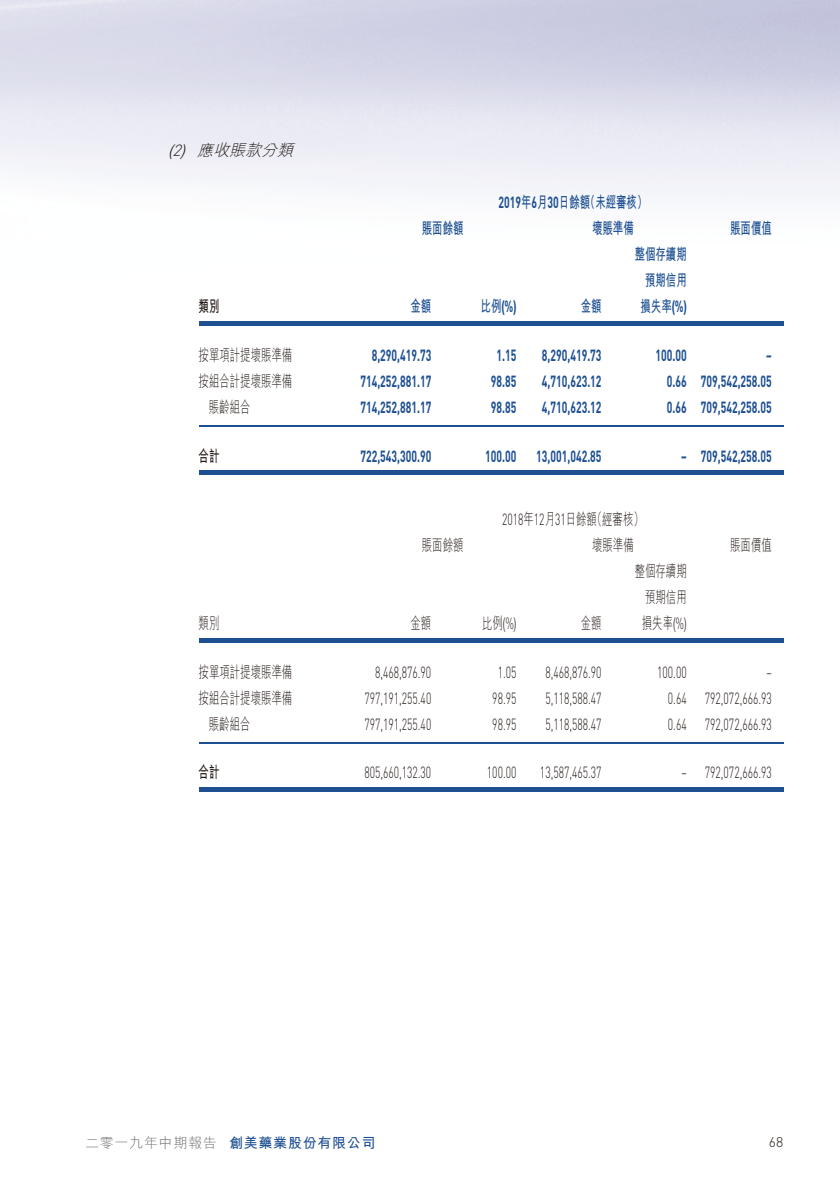
<style>
.page{position:relative;width:840px;height:1191px;background:#fff}
.page>*{position:absolute;margin:0;border:0;box-sizing:border-box;transform-origin:0 0}
.t1{font:700 16px "DIN";color:#1d4f91;scale:.65 1}
.t2{font:300 16px "DIN";color:#231916;scale:.65 1}
.t3{font:16px/26px "M Hei HK Light E Ten B5 H";color:#231916;text-align:justify;scale:.65 1}
.t4{font:16px/26px "M Hei HK Bold E Ten B5 H";color:#1d4f91;text-align:justify;scale:.65 1}
.t5{font:italic 16px "M Hei HK Light E Ten B5 H";color:#231916}
.t6{font:16px "M Hei HK Bold E Ten B5 H";color:#231916;scale:.65 1}
.t7{font:14px "M Hei HK Bold E Ten B5 H";letter-spacing:.05em;color:#1d4f91}
.t8{font:300 14px "DIN";color:#231916}
.s1{font-family:"Helvetica Neue LT Std";font-weight:300}
.s2{font-family:"DIN";font-weight:300}
.s3{font-family:"DIN";font-weight:700}
.s4{font-family:"Helvetica Neue LT Std";font-weight:700}
.s5{font-family:"M Hei HK Light E Ten B5 H";color:#717171}
</style>
<div class="page">
<img style="left:0;top:0;width:839px;height:325px">
<hr style="left:198px;top:321px;width:159px;height:4px;background:#1d4f91">
<hr style="left:357px;top:321px;width:85px;height:4px;background:#1d4f91">
<hr style="left:442px;top:321px;width:85px;height:4px;background:#1d4f91">
<hr style="left:527px;top:321px;width:85px;height:4px;background:#1d4f91">
<hr style="left:612px;top:321px;width:85px;height:4px;background:#1d4f91">
<hr style="left:697px;top:321px;width:85px;height:4px;background:#1d4f91">
<hr style="left:198px;top:425px;width:159px;height:1px;background:#1d4f91">
<hr style="left:357px;top:425px;width:85px;height:1px;background:#1d4f91">
<hr style="left:442px;top:425px;width:85px;height:1px;background:#1d4f91">
<hr style="left:527px;top:425px;width:85px;height:1px;background:#1d4f91">
<hr style="left:612px;top:425px;width:85px;height:1px;background:#1d4f91">
<hr style="left:697px;top:425px;width:85px;height:1px;background:#1d4f91">
<hr style="left:198px;top:471px;width:159px;height:4px;background:#1d4f91">
<hr style="left:357px;top:471px;width:85px;height:4px;background:#1d4f91">
<hr style="left:442px;top:471px;width:85px;height:4px;background:#1d4f91">
<hr style="left:527px;top:471px;width:85px;height:4px;background:#1d4f91">
<hr style="left:612px;top:471px;width:85px;height:4px;background:#1d4f91">
<hr style="left:697px;top:471px;width:85px;height:4px;background:#1d4f91">
<hr style="left:198px;top:638px;width:159px;height:4px;background:#1d4f91">
<hr style="left:357px;top:638px;width:85px;height:4px;background:#1d4f91">
<hr style="left:442px;top:638px;width:85px;height:4px;background:#1d4f91">
<hr style="left:527px;top:638px;width:85px;height:4px;background:#1d4f91">
<hr style="left:612px;top:638px;width:85px;height:4px;background:#1d4f91">
<hr style="left:697px;top:638px;width:85px;height:4px;background:#1d4f91">
<hr style="left:198px;top:742px;width:159px;height:1px;background:#1d4f91">
<hr style="left:357px;top:742px;width:85px;height:1px;background:#1d4f91">
<hr style="left:442px;top:742px;width:85px;height:1px;background:#1d4f91">
<hr style="left:527px;top:742px;width:85px;height:1px;background:#1d4f91">
<hr style="left:612px;top:742px;width:85px;height:1px;background:#1d4f91">
<hr style="left:697px;top:742px;width:85px;height:1px;background:#1d4f91">
<hr style="left:198px;top:788px;width:159px;height:4px;background:#1d4f91">
<hr style="left:357px;top:788px;width:85px;height:4px;background:#1d4f91">
<hr style="left:442px;top:788px;width:85px;height:4px;background:#1d4f91">
<hr style="left:527px;top:788px;width:85px;height:4px;background:#1d4f91">
<hr style="left:612px;top:788px;width:85px;height:4px;background:#1d4f91">
<hr style="left:697px;top:788px;width:85px;height:4px;background:#1d4f91">
<p class="t5" style="left:168px;top:144px;width:130px"><span class="s1">(</span><span class="s2">2</span><span class="s1">)</span> 應收賬款分類</p>
<p class="t4" style="left:498px;top:191px;width:230px"><span class="s3">2019</span>年<span class="s3">6</span>月<span class="s3">30</span>日餘額（未經審核）</p>
<p class="t4" style="left:421px;top:217px;width:66px">賬面餘額</p>
<p class="t4" style="left:591px;top:217px;width:65px">壞賬準備</p>
<p class="t4" style="left:729px;top:217px;width:66px">賬面價值</p>
<p class="t6" style="left:198px;top:300px;width:34px">類別</p>
<p class="t4" style="left:410px;top:295px;width:33px">金額</p>
<p class="t4" style="left:480px;top:295px;width:57px">比例<span class="s4">(</span><span class="s3">%</span><span class="s4">)</span></p>
<p class="t4" style="left:580px;top:295px;width:34px">金額</p>
<p class="t4" style="left:640px;top:243px;width:73px;text-indent:-6px">整個存續期預期信用損失率<span class="s4">(</span><span class="s3">%</span><span class="s4">)</span></p>
<p class="t3" style="left:198px;top:344px;width:145px">按單項計提壞賬準備</p>
<p class="t1" style="left:371px;top:349px;width:93px">8,290,419.73</p>
<p class="t1" style="left:496px;top:349px;width:32px">1.15</p>
<p class="t1" style="left:541px;top:349px;width:93px">8,290,419.73</p>
<p class="t1" style="left:655px;top:349px;width:49px">100.00</p>
<p class="t1" style="left:765px;top:349px;width:10px">–</p>
<p class="t3" style="left:198px;top:370px;width:145px">按組合計提壞賬準備</p>
<p class="t1" style="left:360px;top:375px;width:111px">714,252,881.17</p>
<p class="t1" style="left:490px;top:375px;width:41px">98.85</p>
<p class="t1" style="left:541px;top:375px;width:93px">4,710,623.12</p>
<p class="t1" style="left:666px;top:375px;width:163px">0.66 709,542,258.05</p>
<p class="t3" style="left:209px;top:396px;width:66px">賬齡組合</p>
<p class="t1" style="left:360px;top:401px;width:111px">714,252,881.17</p>
<p class="t1" style="left:490px;top:401px;width:41px">98.85</p>
<p class="t1" style="left:541px;top:401px;width:93px">4,710,623.12</p>
<p class="t1" style="left:666px;top:401px;width:163px">0.66 709,542,258.05</p>
<p class="t6" style="left:198px;top:449px;width:34px">合計</p>
<p class="t1" style="left:360px;top:450px;width:111px">722,543,300.90</p>
<p class="t1" style="left:485px;top:450px;width:180px">100.00 13,001,042.85</p>
<p class="t1" style="left:680px;top:450px;width:141px">– 709,542,258.05</p>
<p class="t3" style="left:502px;top:508px;width:219px"><span class="s2">2018</span>年<span class="s2">12</span>月<span class="s2">31</span>日餘額（經審核）</p>
<p class="t3" style="left:421px;top:534px;width:66px">賬面餘額</p>
<p class="t3" style="left:591px;top:534px;width:65px">壞賬準備</p>
<p class="t3" style="left:729px;top:534px;width:65px">賬面價值</p>
<p class="t3" style="left:198px;top:612px;width:34px">類別</p>
<p class="t3" style="left:410px;top:612px;width:33px">金額</p>
<p class="t3" style="left:481px;top:612px;width:54px">比例<span class="s1">(</span><span class="s2">%</span><span class="s1">)</span></p>
<p class="t3" style="left:580px;top:612px;width:33px">金額</p>
<p class="t3" style="left:641px;top:560px;width:70px;text-indent:-7px">整個存續期預期信用損失率<span class="s1">(</span><span class="s2">%</span><span class="s1">)</span></p>
<p class="t3" style="left:198px;top:661px;width:146px">按單項計提壞賬準備</p>
<p class="t2" style="left:375px;top:666px;width:88px">8,468,876.90</p>
<p class="t2" style="left:497px;top:666px;width:30px">1.05</p>
<p class="t2" style="left:545px;top:666px;width:88px">8,468,876.90</p>
<p class="t2" style="left:657px;top:666px;width:47px">100.00</p>
<p class="t2" style="left:766px;top:666px;width:10px">–</p>
<p class="t3" style="left:198px;top:687px;width:146px">按組合計提壞賬準備</p>
<p class="t2" style="left:364px;top:692px;width:104px">797,191,255.40</p>
<p class="t2" style="left:492px;top:692px;width:39px">98.95</p>
<p class="t2" style="left:545px;top:692px;width:88px">5,118,588.47</p>
<p class="t2" style="left:667px;top:692px;width:161px">0.64 792,072,666.93</p>
<p class="t3" style="left:209px;top:713px;width:65px">賬齡組合</p>
<p class="t2" style="left:364px;top:718px;width:104px">797,191,255.40</p>
<p class="t2" style="left:492px;top:718px;width:39px">98.95</p>
<p class="t2" style="left:545px;top:718px;width:88px">5,118,588.47</p>
<p class="t2" style="left:667px;top:718px;width:161px">0.64 792,072,666.93</p>
<p class="t6" style="left:198px;top:766px;width:34px">合計</p>
<p class="t2" style="left:364px;top:767px;width:104px">805,660,132.30</p>
<p class="t2" style="left:486px;top:767px;width:47px">100.00</p>
<p class="t2" style="left:539px;top:767px;width:96px">13,587,465.37</p>
<p class="t2" style="left:681px;top:767px;width:141px">– 792,072,666.93</p>
<p class="t7" style="left:85px;top:1137px;width:292px"><span class="s5">二零一九年中期報告</span> 創美藥業股份有限公司</p>
<p class="t8" style="left:768px;top:1136px;width:16px">68</p>
</div>
